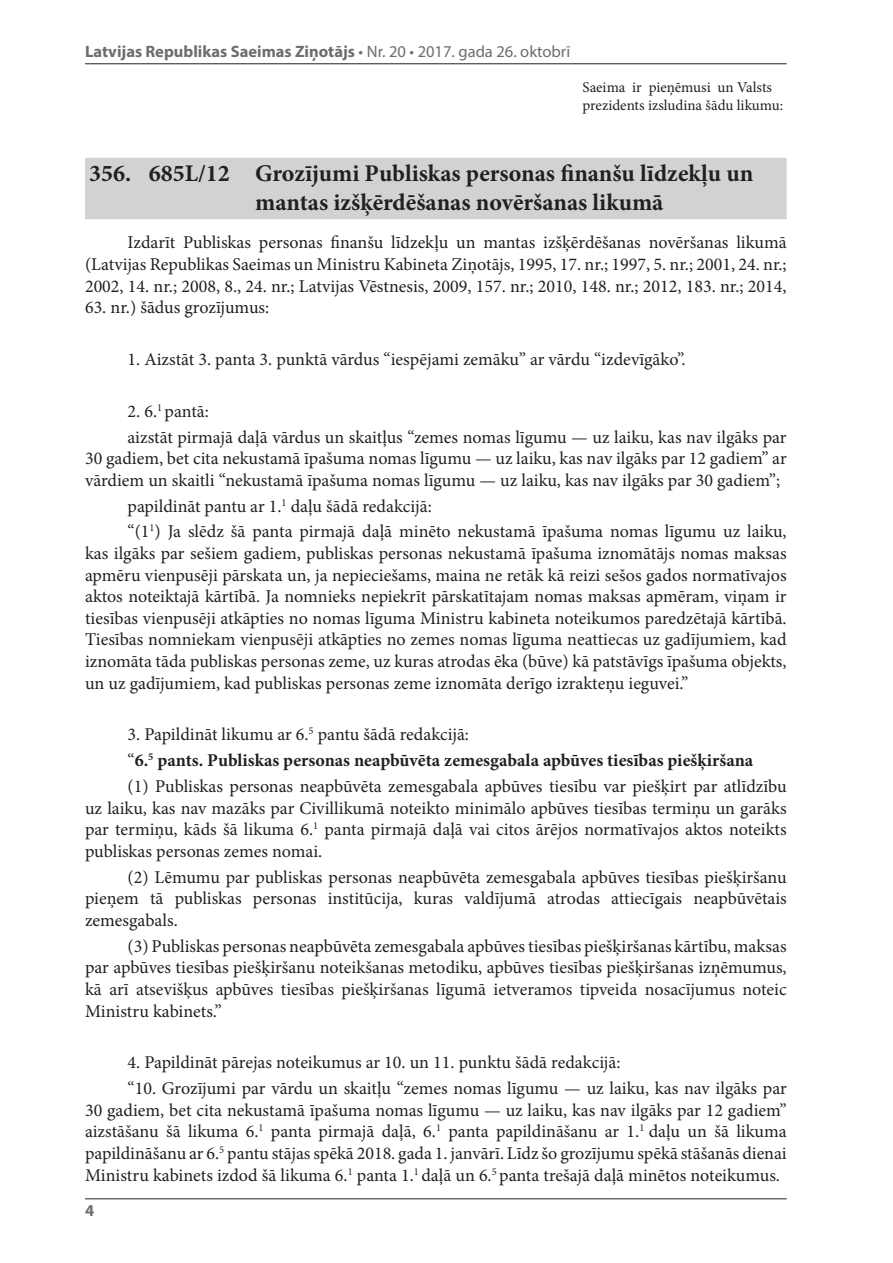
<style>
.page{position:relative;width:893px;height:1263px;background:#fff}
.page>*{position:absolute;margin:0;border:0;box-sizing:border-box;transform-origin:0 0}
.t1{font:700 24px/28.8px "Minion Pro";color:#231f20}
.t2{font:18px/21.6px "Minion Pro";color:#231f20;text-align:justify}
.t3{font:700 16.5px "Myriad Pro";color:#6c6d70}
.t4{font:15px/18px "Minion Pro";color:#231f20}
.s1{font-weight:400}
.s2{font-weight:700}
</style>
<div class="page">
<hr style="left:85px;top:63px;width:702px;height:1px;background:#231f20">
<hr style="left:85px;top:1198px;width:702px;height:1px;background:#231f20">
<div style="left:85px;top:158px;width:702px;height:61px;background:#d1d2d4"></div>
<p class="t3" style="left:85px;top:41px;width:487px">Latvijas Republikas Saeimas Ziņotājs <span class="s1">• Nr. 20 • 2017. gada 26. oktobrī</span></p>
<p class="t4" style="left:583px;top:78px;width:202px">Saeima ir pieņēmusi un Valsts prezidents izsludina šādu likumu:</p>
<h1 class="t1" style="left:255px;top:159px;width:500px;text-indent:-166px">356. 685L/12 Grozījumi Publiskas personas finanšu līdzekļu un mantas izšķērdēšanas novēršanas likumā</h1>
<p class="t2" style="left:85px;top:232px;width:703px;text-indent:43px">Izdarīt Publiskas personas finanšu līdzekļu un mantas izšķērdēšanas novēršanas likumā (Latvijas Republikas Saeimas un Ministru Kabineta Ziņotājs, 1995, 17. nr.; 1997, 5. nr.; 2001, 24. nr.; 2002, 14. nr.; 2008, 8., 24. nr.; Latvijas Vēstnesis, 2009, 157. nr.; 2010, 148. nr.; 2012, 183. nr.; 2014,</p>
<p class="t2" style="left:85px;top:297px;width:186px">63. nr.) šādus grozījumus:</p>
<p class="t2" style="left:128px;top:348px;width:560px">1. Aizstāt 3. panta 3. punktā vārdus “iespējami zemāku” ar vārdu “izdevīgāko”.</p>
<p class="t2" style="left:128px;top:398px;width:660px;line-height:25.8px">2. 6.<sup>1</sup> pantā:<br>aizstāt pirmajā daļā vārdus un skaitļus “zemes nomas līgumu — uz laiku, kas nav ilgāks par</p>
<p class="t2" style="left:85px;top:448px;width:703px">30 gadiem, bet cita nekustamā īpašuma nomas līgumu — uz laiku, kas nav ilgāks par 12 gadiem” ar vārdiem un skaitli “nekustamā īpašuma nomas līgumu — uz laiku, kas nav ilgāks par 30 gadiem”;</p>
<p class="t2" style="left:128px;top:493px;width:661px;line-height:25.8px">papildināt pantu ar 1.<sup>1</sup> daļu šādā redakcijā:<br>“(1<sup>1</sup>) Ja slēdz šā panta pirmajā daļā minēto nekustamā īpašuma nomas līgumu uz laiku,</p>
<p class="t2" style="left:85px;top:543px;width:703px">kas ilgāks par sešiem gadiem, publiskas personas nekustamā īpašuma iznomātājs nomas maksas apmēru vienpusēji pārskata un, ja nepieciešams, maina ne retāk kā reizi sešos gados normatīvajos aktos noteiktajā kārtībā. Ja nomnieks nepiekrīt pārskatītajam nomas maksas apmēram, viņam ir tiesības vienpusēji atkāpties no nomas līguma Ministru kabineta noteikumos paredzētajā kārtībā.<br>Tiesības nomniekam vienpusēji atkāpties no zemes nomas līguma neattiecas uz gadījumiem, kad iznomāta tāda publiskas personas zeme, uz kuras atrodas ēka (būve) kā patstāvīgs īpašuma objekts, un uz gadījumiem, kad publiskas personas zeme iznomāta derīgo izrakteņu ieguvei.”</p>
<p class="t2" style="left:128px;top:722px;width:661px;line-height:25.8px;text-align:left">3. Papildināt likumu ar 6.<sup>5</sup> pantu šādā redakcijā:<br>“<span class="s2">6.</span><sup>5</sup> <span class="s2">pants. Publiskas personas neapbūvēta zemesgabala apbūves tiesības piešķiršana<br></span>(1) Publiskas personas neapbūvēta zemesgabala apbūves tiesību var piešķirt par atlīdzību</p>
<p class="t2" style="left:85px;top:797px;width:703px">uz laiku, kas nav mazāks par Civillikumā noteikto minimālo apbūves tiesības termiņu un garāks par termiņu, kāds šā likuma 6.<sup>1</sup> panta pirmajā daļā vai citos ārējos normatīvajos aktos noteikts publiskas personas zemes nomai.</p>
<p class="t2" style="left:85px;top:866px;width:703px;text-indent:43px">(2) Lēmumu par publiskas personas neapbūvēta zemesgabala apbūves tiesības piešķiršanu pieņem tā publiskas personas institūcija, kuras valdījumā atrodas attiecīgais neapbūvētais zemesgabals.</p>
<p class="t2" style="left:85px;top:935px;width:703px;text-indent:43px">(3) Publiskas personas neapbūvēta zemesgabala apbūves tiesības piešķiršanas kārtību, maksas par apbūves tiesības piešķiršanu noteikšanas metodiku, apbūves tiesības piešķiršanas izņēmumus, kā arī atsevišķus apbūves tiesības piešķiršanas līgumā ietveramos tipveida nosacījumus noteic Ministru kabinets.”</p>
<p class="t2" style="left:128px;top:1050px;width:661px;line-height:25.8px">4. Papildināt pārejas noteikumus ar 10. un 11. punktu šādā redakcijā:<br>“10. Grozījumi par vārdu un skaitļu “zemes nomas līgumu — uz laiku, kas nav ilgāks par</p>
<p class="t2" style="left:85px;top:1099px;width:703px">30 gadiem, bet cita nekustamā īpašuma nomas līgumu — uz laiku, kas nav ilgāks par 12 gadiem” aizstāšanu šā likuma 6.<sup>1</sup> panta pirmajā daļā, 6.<sup>1</sup> panta papildināšanu ar 1.<sup>1</sup> daļu un šā likuma papildināšanu ar 6.<sup>5</sup> pantu stājas spēkā 2018. gada 1. janvārī. Līdz šo grozījumu spēkā stāšanās dienai Ministru kabinets izdod šā likuma 6.<sup>1</sup> panta 1.<sup>1</sup> daļā un 6.<sup>5</sup> panta trešajā daļā minētos noteikumus.</p>
<p class="t3" style="left:85px;top:1199px;width:11px">4</p>
</div>
